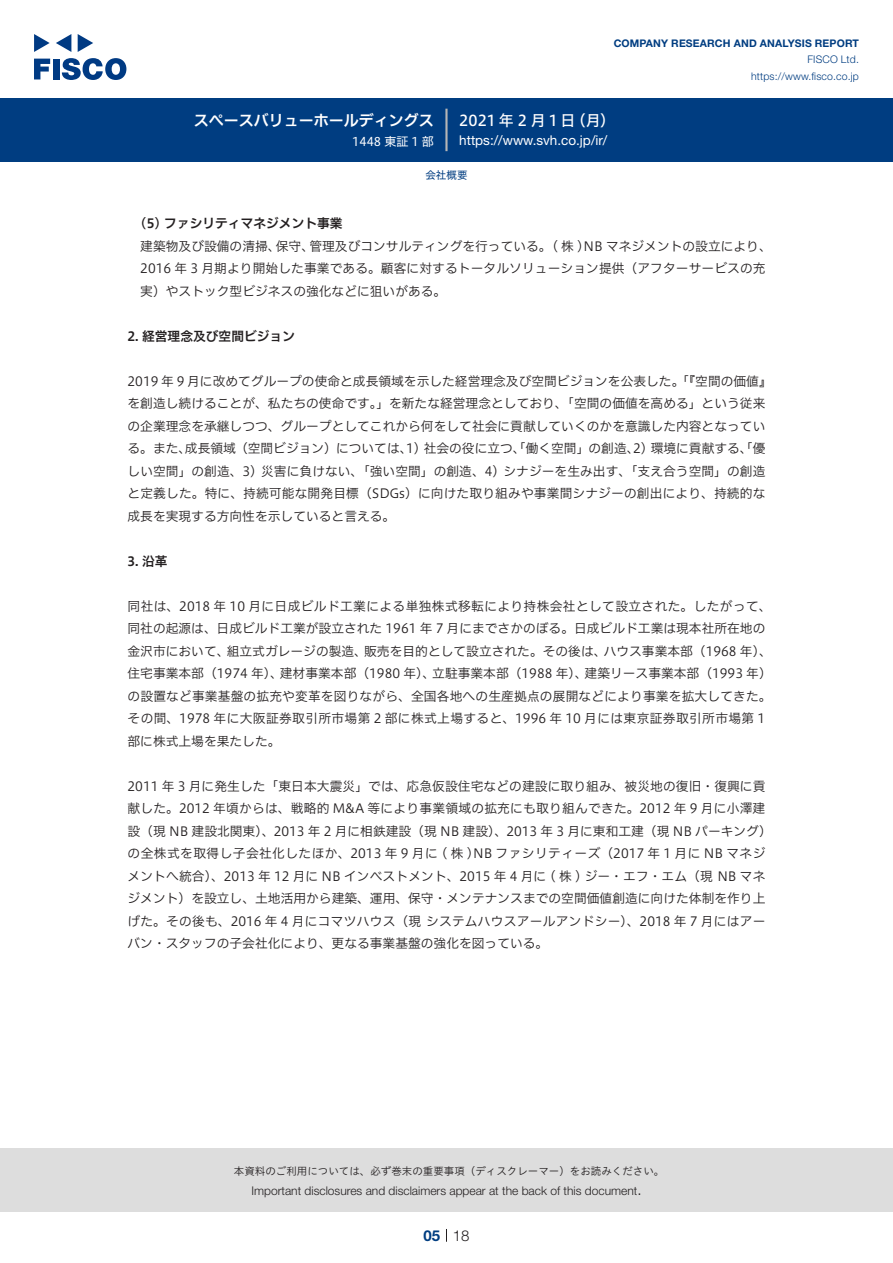
<style>
.page{position:relative;width:893px;height:1263px;background:#fff}
.page>*{position:absolute;margin:0;border:0;box-sizing:border-box;transform-origin:0 0}
.t1{font:15px "Hiragino UD Sans F Std N W6";color:#fff}
.t2{font:15px "Hiragino UD Sans F Std N W5";letter-spacing:.185em;color:#fff}
.t3{font:300 15px "Helvetica Neue LT Std";color:#231f20}
.t4{font:700 15px "Helvetica Neue LT Std";color:#003d81}
.t5{font:13.5px "Helvetica Neue LT Std";color:#fff}
.t6{font:12.75px/22.5px "Hiragino UD Sans F Std N W3";color:#231f20}
.t7{font:12.75px "Hiragino UD Sans F Std N W3";letter-spacing:.03em;color:#231f20}
.t8{font:12.75px "Hiragino UD Sans F Std N W6";color:#231f20}
.t9{font:300 12px "Helvetica Neue LT Std";color:#231f20}
.t10{font:12px "Hiragino UD Sans F Std N W4";color:#fff}
.t11{font:10.5px "Hiragino UD Sans Std W3";color:#231f20}
.t12{font:700 10.5px "Helvetica Neue LT Std";letter-spacing:.015em;color:#003d81}
.t13{font:300 10.5px/16.5px "Helvetica Neue LT Std";letter-spacing:.015em;color:#003d81;text-align:right}
.t14{font:10.5px "Hiragino UD Sans F Std N W4";color:#003d81}
</style>
<div class="page">
<div style="left:0;top:1148px;width:893px;height:64px;background:#ddd"></div>
<svg style="left:34px;top:59px;width:16px;height:20px"></svg>
<div style="left:53px;top:59px;width:6px;height:20px;background:#003a83"></div>
<svg style="left:62px;top:58px;width:64px;height:22px"></svg>
<svg style="left:34px;top:34px;width:16px;height:18px"></svg>
<svg style="left:78px;top:34px;width:15px;height:18px"></svg>
<svg style="left:56px;top:34px;width:15px;height:18px"></svg>
<div style="left:0;top:98px;width:893px;height:64px;background:#003d81"></div>
<hr style="left:445px;top:109px;width:3px;height:42px;background:#b5b5b6">
<svg style="left:446px;top:1229px;width:1px;height:13px"></svg>
<p class="t1" style="left:194px;top:109px;width:242px">スペースバリューホールディングス</p>
<p class="t10" style="left:352px;top:132px;width:83px">1448 東証 1 部</p>
<p class="t12" style="left:614px;top:37px;width:247px">COMPANY RESEARCH AND ANALYSIS REPORT</p>
<p class="t13" style="left:751px;top:51px;width:109px">FISCO Ltd. https://www.fisco.co j p.</p>
<p class="t2" style="left:459px;top:109px;width:118px">2021年2月1日</p>
<p class="t2" style="left:571px;top:109px;width:46px">（月(</p>
<p class="t5" style="left:459px;top:132px;width:150px">https: / / w w w . s v h . c o j p. /i r/</p>
<p class="t14" style="left:425px;top:167px;width:43px">会社概要</p>
<p class="t8" style="left:140px;top:214px;width:204px">5( ) ファシリティマネジメント事業</p>
<p class="t6" style="left:309px;top:234px;width:464px">管理及びコンサルティングを行っている。( 株 )NB マネジメントの設立により、</p>
<p class="t6" style="left:140px;top:234px;width:627px">建築物及び設備の清掃、<br>2016 年 3 月期より開始した事業である。顧客に対するトータルソリューション提供（アフターサービスの充実）やストック型ビジネスの強化などに狙いがある。</p>
<p class="t8" style="left:128px;top:326px;width:169px">2. 経営理念及び空間ビジョン</p>
<p class="t6" style="left:128px;top:369px;width:646px">2019 年 9 月に改めてグループの使命と成長領域を示した経営理念及び空間ビジョンを公表した。「『空間の価値『</p>
<p class="t6" style="left:128px;top:391px;width:639px">を創造し続けることが、私たちの使命です。」を新たな経営理念としており、「空間の価値を高める」という従来</p>
<p class="t6" style="left:128px;top:414px;width:639px">の企業理念を承継しつつ、グループとしてこれから何をして社会に貢献していくのかを意識した内容となってい</p>
<p class="t6" style="left:185px;top:436px;width:582px">成長領域（空間ビジョン）については 1、) 社会の役に立つ、「働く空間」の創造 2、) 環境に貢献する、「優</p>
<p class="t6" style="left:276px;top:234px;width:40px">保守、</p>
<p class="t6" style="left:128px;top:436px;width:639px">る。また、<br>しい空間」の創造、3) 災害に負けない、「強い空間」の創造、4) シナジーを生み出す、「支え合う空間」の創造と定義した。特に、持続可能な開発目標（SDGs）に向けた取り組みや事業間シナジーの創出により、持続的な成長を実現する方向性を示していると言える。</p>
<p class="t8" style="left:128px;top:551px;width:42px">3. 沿革</p>
<p class="t7" style="left:128px;top:596px;width:646px">同社は、2018 年 10 月に日成ビルド工業による単独株式移転により持株会社として設立された。したがって、</p>
<p class="t6" style="left:128px;top:616px;width:639px">同社の起源は、日成ビルド工業が設立された 1961 年 7 月にまでさかのぼる。日成ビルド工業は現本社所在地の</p>
<p class="t6" style="left:604px;top:639px;width:170px">ハウス事業本部（1968 年、(</p>
<p class="t6" style="left:227px;top:639px;width:142px">組立式ガレージの製造、</p>
<p class="t6" style="left:364px;top:639px;width:244px">販売を目的として設立された。その後は、</p>
<p class="t6" style="left:128px;top:639px;width:103px">金沢市において、</p>
<p class="t6" style="left:585px;top:661px;width:189px">建築リース事業本部（1993 年(</p>
<p class="t6" style="left:128px;top:661px;width:646px">住宅事業本部（1974 年）、<br>の設置など事業基盤の拡充や変革を図りながら、全国各地への生産拠点の展開などにより事業を拡大してきた。その間、1978 年に大阪証券取引所市場第 2 部に株式上場すると、1996 年 10 月には東京証券取引所市場第 1部に株式上場を果たした。</p>
<p class="t6" style="left:128px;top:774px;width:646px">2011 年 3 月に発生した「東日本大震災」では、応急仮設住宅などの建設に取り組み、被災地の復旧・復興に貢献した。2012 年頃からは、戦略的 M&amp;A 等により事業領域の拡充にも取り組んできた。2012 年 9 月に小澤建設（現 NB 建設北関東）、2013 年 2 月に相鉄建設（現 NB 建設）、2013 年 3 月に東和工建（現 NB パーキング(の全株式を取得し子会社化したほか、2013 年 9 月に ( 株 )NB ファシリティーズ（2017 年 1 月に NB マネジメントへ統合）、2013 年 12 月に NB インベストメント、2015 年 4 月に ( 株 ) ジー・エフ・エム（現 NB マネジメント）を設立し、土地活用から建築、運用、保守・メンテナンスまでの空間価値創造に向けた体制を作り上げた。その後も、2016 年 4 月にコマツハウス（現システムハウスアールアンドシー）、2018 年 7 月にはアーバン・スタッフの子会社化により、更なる事業基盤の強化を図っている。</p>
<p class="t6" style="left:280px;top:661px;width:157px">建材事業本部（1980 年）、</p>
<p class="t6" style="left:432px;top:661px;width:157px">立駐事業本部（1988 年）、</p>
<p class="t11" style="left:234px;top:1163px;width:432px">本資料のご利用については、必ず巻末の重要事項（ディスクレーマー）をお読みください。</p>
<p class="t3" style="left:637px;top:1180px;width:6px">.</p>
<p class="t9" style="left:251px;top:1183px;width:387px">Important disclosures and disclaimers appear at the back of this document</p>
<p class="t4" style="left:423px;top:1226px;width:18px">05</p>
<p class="t3" style="left:453px;top:1226px;width:18px">18</p>
</div>
